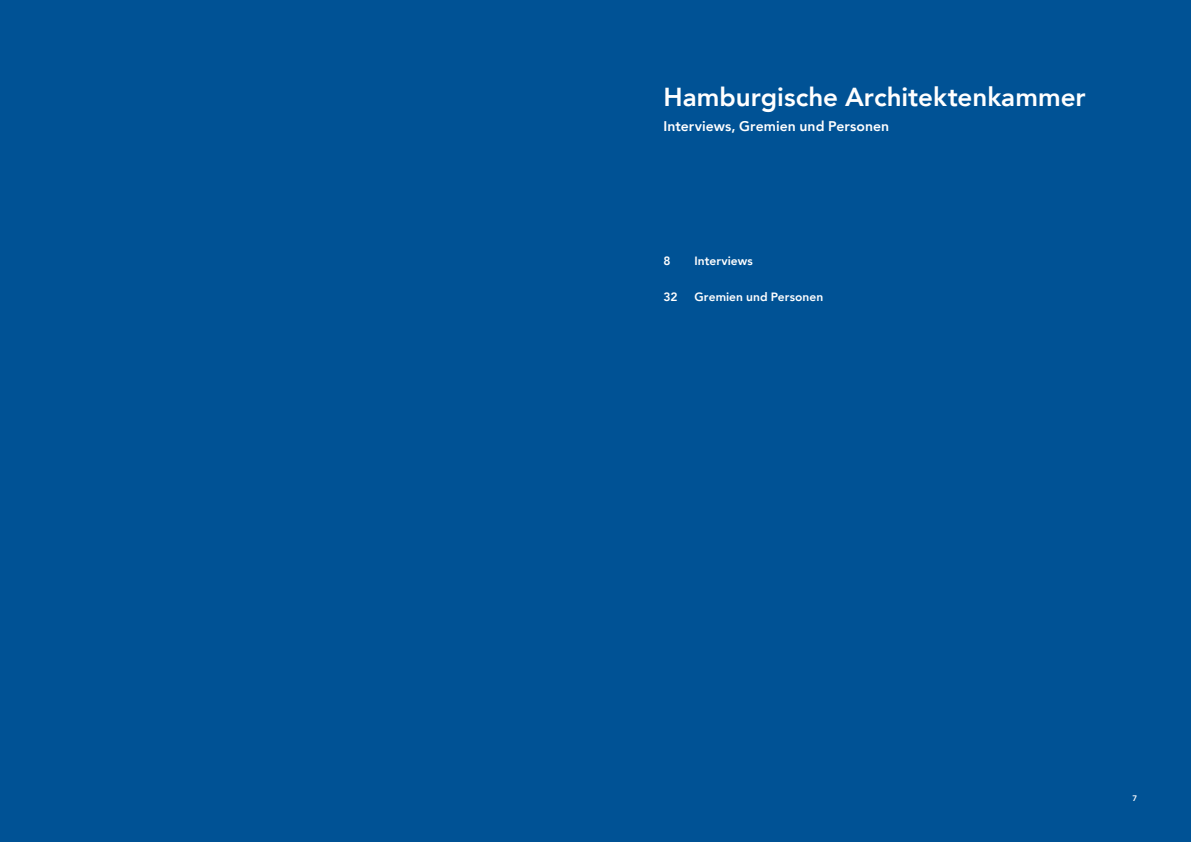
<style>
.page{position:relative;width:1191px;height:842px;background:#005295}
.page>*{position:absolute;margin:0;border:0;box-sizing:border-box;transform-origin:0 0}
.t1{font:800 26px "Avenir";color:#fff}
.t2{font:800 14px "Avenir";letter-spacing:.005em;color:#fff}
.t3{font:800 12px "Avenir";letter-spacing:.005em;color:#fff}
.t4{font:800 8px "Avenir";color:#fff}
</style>
<div class="page">
<h1 class="t1" style="left:663px;top:77px;width:424px">Hamburgische Architektenkammer</h1>
<p class="t2" style="left:663px;top:115px;width:227px">Interviews, Gremien und Personen</p>
<p class="t3" style="left:663px;top:251px;width:9px">8</p>
<p class="t3" style="left:694px;top:251px;width:60px">Interviews</p>
<p class="t3" style="left:663px;top:287px;width:15px">32</p>
<p class="t3" style="left:694px;top:287px;width:130px">Gremien und Personen</p>
<p class="t4" style="left:1132px;top:792px;width:6px">7</p>
</div>
